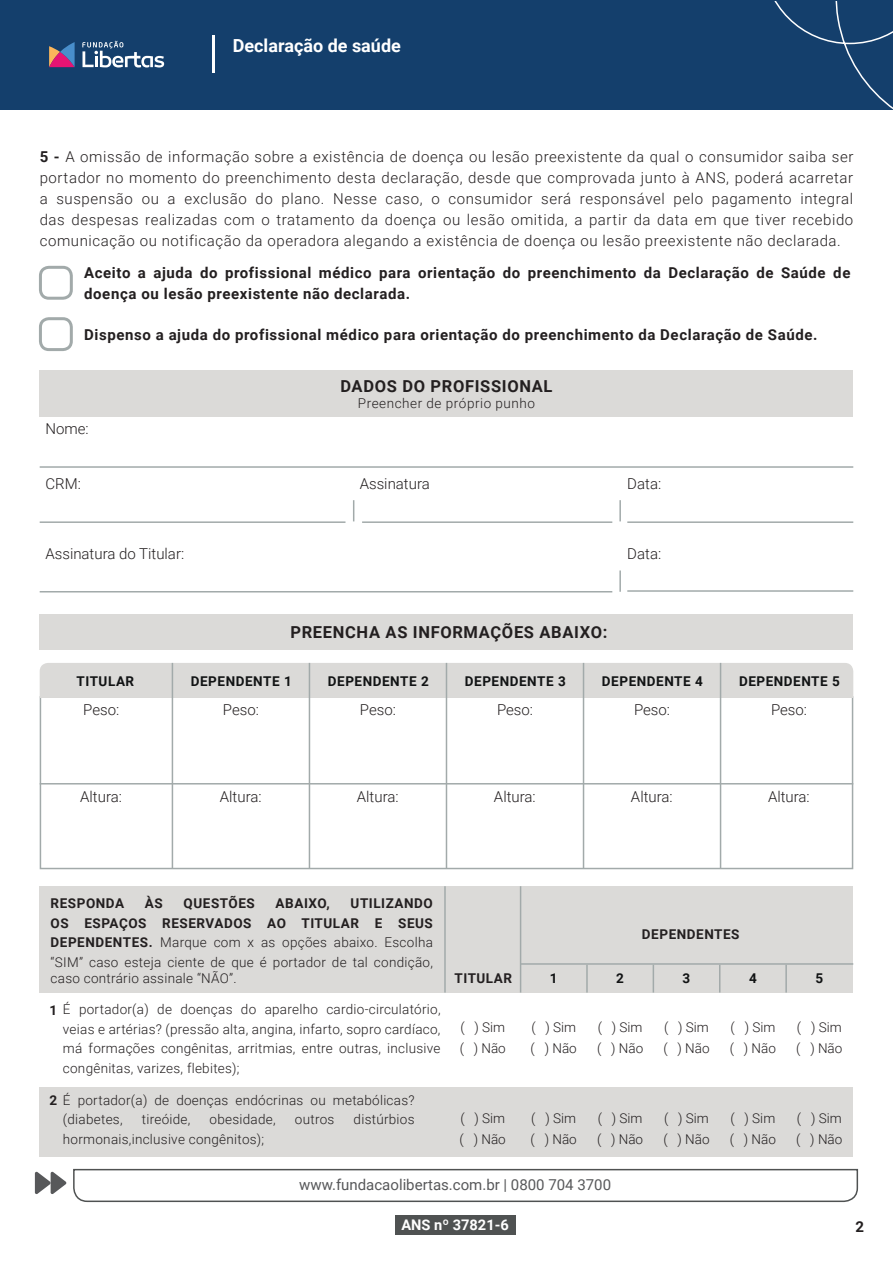
<style>
.page{position:relative;width:893px;height:1263px;background:#fff}
.page>*{position:absolute;margin:0;border:0;box-sizing:border-box;transform-origin:0 0}
.t1{font:700 18px "Roboto";color:#fff}
.t2{font:700 16.5px "Roboto";letter-spacing:.04em;color:#231f20}
.t3{font:300 15px/21px "Roboto";color:#231f20;text-align:justify}
.t4{font:700 15px/21px "Roboto";letter-spacing:.04em;color:#231f20}
.t5{font:15px "Roboto";color:#57585a}
.t6{font:700 14.55px "Roboto";color:#fff}
.t7{font:300 13.5px/21px "Roboto";letter-spacing:.02em;color:#231f20}
.t8{font:700 13.5px "Roboto";letter-spacing:.04em;color:#111314}
.t9{font:700 13.5px "Roboto";letter-spacing:.04em;color:#231f20}
.t10{font:300 13.5px "Roboto";letter-spacing:.04em;color:#231f20}
.s1{font-weight:700}
</style>
<div class="page">
<svg style="left:35px;top:1168px;width:824px;height:35px"></svg>
<div style="left:395px;top:1214px;width:120px;height:20px;background:#4f5252"></div>
<div style="left:0;top:0;width:893px;height:109px;background:#143f6c"></div>
<svg style="left:82px;top:41px;width:82px;height:27px"></svg>
<svg style="left:49px;top:42px;width:26px;height:25px"></svg>
<hr style="left:213px;top:36px;width:2px;height:37px;background:#fff">
<svg style="left:762px;top:1px;width:131px;height:109px"></svg>
<div style="left:40px;top:696px;width:813px;height:173px;border:2px solid #a2aaaa"></div>
<div style="left:39px;top:266px;width:34px;height:34px;border:3px solid #a2aaaa;border-radius:9px"></div>
<div style="left:39px;top:317px;width:34px;height:34px;border:3px solid #a2aaaa;border-radius:9px"></div>
<hr style="left:619px;top:500px;width:2px;height:21px;background:#a2aaaa">
<hr style="left:619px;top:570px;width:2px;height:22px;background:#a2aaaa">
<svg style="left:353px;top:500px;width:1px;height:21px"></svg>
<div style="left:40px;top:371px;width:813px;height:46px;background:#dbdad8"></div>
<div style="left:40px;top:614px;width:813px;height:35px;background:#dbdad8"></div>
<div style="left:40px;top:886px;width:813px;height:106px;background:#dbdad8"></div>
<div style="left:40px;top:1087px;width:813px;height:69px;background:#dbdad8"></div>
<div style="left:40px;top:663px;width:813px;height:35px;background:#dbdad8"></div>
<hr style="left:40px;top:783px;width:813px;height:1px;background:#a2aaaa">
<hr style="left:172px;top:663px;width:1px;height:206px;background:#a2aaaa">
<hr style="left:309px;top:663px;width:1px;height:206px;background:#a2aaaa">
<hr style="left:446px;top:663px;width:1px;height:206px;background:#a2aaaa">
<hr style="left:583px;top:663px;width:1px;height:206px;background:#a2aaaa">
<hr style="left:720px;top:663px;width:1px;height:206px;background:#a2aaaa">
<hr style="left:444px;top:886px;width:2px;height:106px;background:#a2aaaa">
<hr style="left:520px;top:886px;width:1px;height:106px;background:#a2aaaa">
<hr style="left:586px;top:965px;width:2px;height:27px;background:#a2aaaa">
<svg style="left:653px;top:965px;width:1px;height:27px"></svg>
<svg style="left:719px;top:965px;width:1px;height:27px"></svg>
<hr style="left:785px;top:965px;width:2px;height:27px;background:#a2aaaa">
<hr style="left:521px;top:963px;width:332px;height:2px;background:#a2aaaa">
<hr style="left:40px;top:466px;width:813px;height:2px;background:#a2aaaa">
<hr style="left:40px;top:521px;width:305px;height:2px;background:#a2aaaa">
<hr style="left:40px;top:591px;width:572px;height:1px;background:#a2aaaa">
<hr style="left:362px;top:521px;width:250px;height:2px;background:#a2aaaa">
<hr style="left:627px;top:521px;width:226px;height:2px;background:#a2aaaa">
<hr style="left:627px;top:590px;width:226px;height:2px;background:#a2aaaa">
<h1 class="t1" style="left:233px;top:33px;width:170px">Declaração de saúde</h1>
<p class="t3" style="left:40px;top:146px;width:815px"><span class="s1">5 -</span> A omissão de informação sobre a existência de doença ou lesão preexistente da qual o consumidor saiba ser portador no momento do preenchimento desta declaração, desde que comprovada junto à ANS, poderá acarretar a suspensão ou a exclusão do plano. Nesse caso, o consumidor será responsável pelo pagamento integral das despesas realizadas com o tratamento da doença ou lesão omitida, a partir da data em que tiver recebido comunicação ou notificação da operadora alegando a existência de doença ou lesão preexistente não declarada.</p>
<p class="t4" style="left:84px;top:261px;width:768px">Aceito a ajuda do profissional médico para orientação do preenchimento da Declaração de Saúde de doença ou lesão preexistente não declarada.</p>
<p class="t4" style="left:84px;top:323px;width:735px">Dispenso a ajuda do profissional médico para orientação do preenchimento da Declaração de Saúde.</p>
<p class="t3" style="left:45px;top:418px;width:45px">Nome:</p>
<p class="t2" style="left:340px;top:374px;width:214px">DADOS DO PROFISSIONAL</p>
<p class="t10" style="left:358px;top:394px;width:179px">Preencher de próprio punho</p>
<p class="t3" style="left:45px;top:472px;width:37px">CRM:</p>
<p class="t3" style="left:360px;top:472px;width:72px">Assinatura</p>
<p class="t3" style="left:45px;top:543px;width:140px">Assinatura do Titular:</p>
<p class="t3" style="left:627px;top:472px;width:35px">Data:</p>
<p class="t3" style="left:627px;top:543px;width:35px">Data:</p>
<p class="t2" style="left:290px;top:620px;width:319px">PREENCHA AS INFORMAÇÕES ABAIXO:</p>
<p class="t8" style="left:77px;top:671px;width:59px">TITULAR</p>
<p class="t8" style="left:191px;top:671px;width:102px">DEPENDENTE 1</p>
<p class="t8" style="left:328px;top:671px;width:102px">DEPENDENTE 2</p>
<p class="t8" style="left:465px;top:671px;width:102px">DEPENDENTE 3</p>
<p class="t8" style="left:602px;top:671px;width:102px">DEPENDENTE 4</p>
<p class="t8" style="left:739px;top:671px;width:102px">DEPENDENTE 5</p>
<p class="t3" style="left:83px;top:698px;width:38px">Peso:</p>
<p class="t3" style="left:223px;top:698px;width:38px">Peso:</p>
<p class="t3" style="left:360px;top:698px;width:38px">Peso:</p>
<p class="t3" style="left:497px;top:698px;width:38px">Peso:</p>
<p class="t3" style="left:634px;top:698px;width:38px">Peso:</p>
<p class="t3" style="left:771px;top:698px;width:38px">Peso:</p>
<p class="t3" style="left:80px;top:786px;width:43px">Altura:</p>
<p class="t3" style="left:220px;top:786px;width:43px">Altura:</p>
<p class="t3" style="left:357px;top:786px;width:43px">Altura:</p>
<p class="t3" style="left:494px;top:786px;width:43px">Altura:</p>
<p class="t3" style="left:631px;top:786px;width:43px">Altura:</p>
<p class="t3" style="left:768px;top:786px;width:43px">Altura:</p>
<p class="t9" style="left:51px;top:894px;width:75px">RESPONDA</p>
<p class="t9" style="left:145px;top:894px;width:19px">ÀS</p>
<p class="t9" style="left:184px;top:894px;width:73px">QUESTÕES</p>
<p class="t9" style="left:276px;top:894px;width:56px">ABAIXO,</p>
<p class="t7" style="left:51px;top:893px;width:384px;line-height:19.5px;text-align:justify;text-indent:300px"><span class="s1">UTILIZANDO OS ESPAÇOS RESERVADOS AO TITULAR E SEUS DEPENDENTES.</span> Marque com x as opções abaixo. Escolha “SIM” caso esteja ciente de que é portador de tal condição,</p>
<p class="t7" style="left:51px;top:968px;width:188px">caso contrário assinale “NÃO”.</p>
<p class="t7" style="left:50px;top:998px;width:393px"><span class="s1">1</span> É portador(a) de doenças do aparelho cardio-circulatório,</p>
<p class="t7" style="left:63px;top:1019px;width:379px;line-height:19.5px;text-align:justify">veias e artérias? (pressão alta, angina, infarto, sopro cardíaco, má formações congênitas, arritmias, entre outras, inclusive congênitas, varizes, flebites);</p>
<p class="t7" style="left:63px;top:1108px;width:61px">(diabetes,</p>
<p class="t7" style="left:142px;top:1108px;width:50px">tireóide,</p>
<p class="t7" style="left:210px;top:1108px;width:68px">obesidade,</p>
<p class="t7" style="left:295px;top:1108px;width:41px">outros</p>
<p class="t7" style="left:354px;top:1108px;width:62px">distúrbios</p>
<p class="t7" style="left:63px;top:1128px;width:203px">hormonais,inclusive congênitos);</p>
<p class="t7" style="left:50px;top:1089px;width:367px"><span class="s1">2</span> É portador(a) de doenças endócrinas ou metabólicas?</p>
<p class="t9" style="left:642px;top:925px;width:99px">DEPENDENTES</p>
<p class="t8" style="left:550px;top:969px;width:9px">1</p>
<p class="t8" style="left:616px;top:969px;width:9px">2</p>
<p class="t8" style="left:683px;top:969px;width:9px">3</p>
<p class="t8" style="left:749px;top:969px;width:9px">4</p>
<p class="t8" style="left:815px;top:969px;width:9px">5</p>
<p class="t9" style="left:454px;top:969px;width:59px">TITULAR</p>
<p class="t7" style="left:460px;top:1017px;width:48px">( ) Sim ( ) Não</p>
<p class="t7" style="left:531px;top:1017px;width:48px">( ) Sim ( ) Não</p>
<p class="t7" style="left:597px;top:1017px;width:48px">( ) Sim ( ) Não</p>
<p class="t7" style="left:663px;top:1017px;width:48px">( ) Sim ( ) Não</p>
<p class="t7" style="left:730px;top:1017px;width:48px">( ) Sim ( ) Não</p>
<p class="t7" style="left:796px;top:1017px;width:48px">( ) Sim ( ) Não</p>
<p class="t7" style="left:460px;top:1107px;width:48px">( ) Sim ( ) Não</p>
<p class="t7" style="left:531px;top:1107px;width:48px">( ) Sim ( ) Não</p>
<p class="t7" style="left:597px;top:1107px;width:48px">( ) Sim ( ) Não</p>
<p class="t7" style="left:663px;top:1107px;width:48px">( ) Sim ( ) Não</p>
<p class="t7" style="left:730px;top:1107px;width:48px">( ) Sim ( ) Não</p>
<p class="t7" style="left:796px;top:1107px;width:48px">( ) Sim ( ) Não</p>
<p class="t5" style="left:299px;top:1174px;width:313px">www.fundacaolibertas.com.br | 0800 704 3700</p>
<p class="t6" style="left:401px;top:1214px;width:109px">ANS nº 37821-6</p>
<p class="t4" style="left:855px;top:1215px;width:10px">2</p>
</div>
